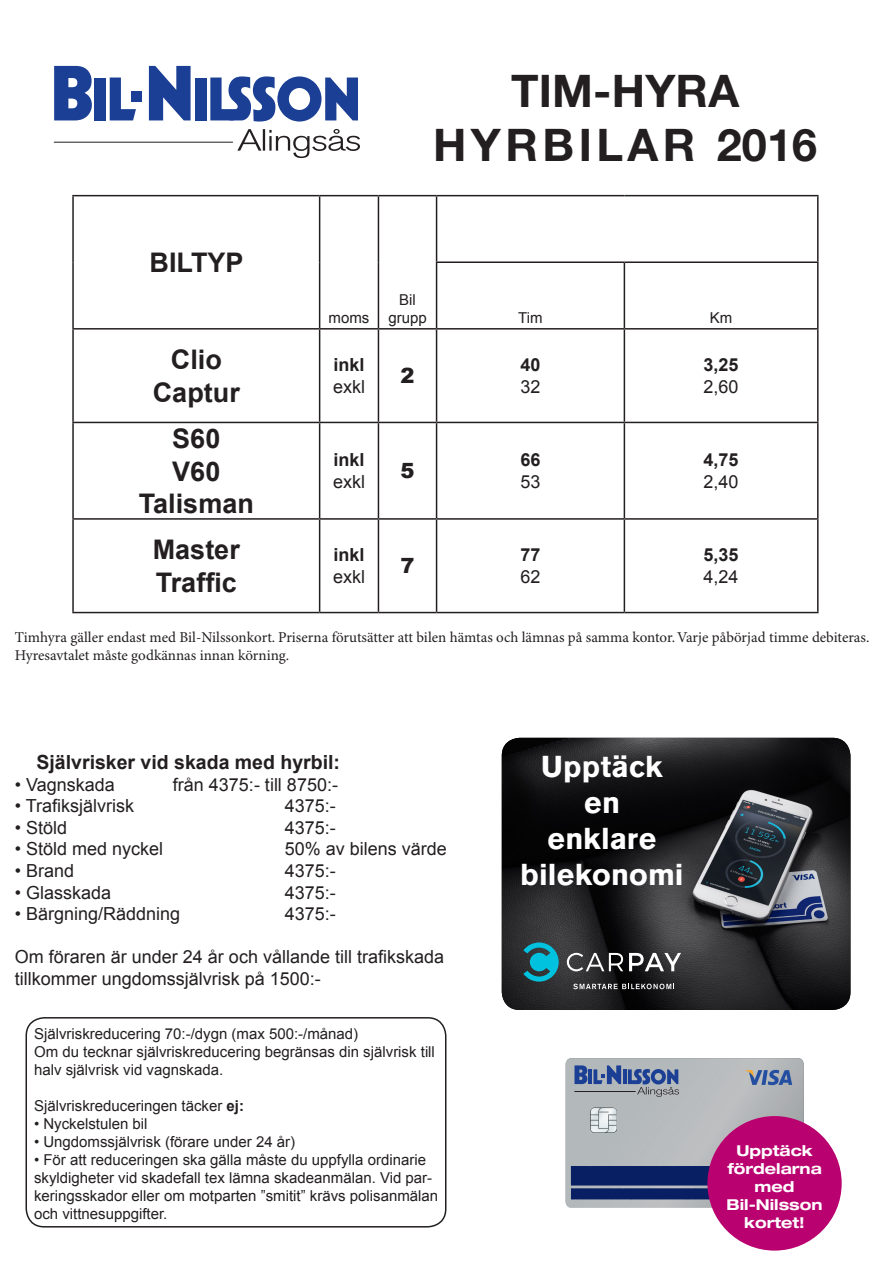
<style>
.page{position:relative;width:893px;height:1263px;background:#fff}
.page>*{position:absolute;margin:0;border:0;box-sizing:border-box;transform-origin:0 0}
.t1{font:700 45px "Helvetica Neue LT Std";letter-spacing:.1em;color:#231f20}
.t2{font:700 45px "Helvetica Neue LT Std";letter-spacing:.005em;color:#231f20}
.t3{font:700 30px/36px "Volvo Sans Pro";letter-spacing:.02em;color:#fff;text-align:center}
.t4{font:700 27px "Arial";color:#231f20}
.t5{font:900 21px "Arial";color:#231f20}
.t6{font:700 19.5px "Arial";color:#231f20}
.t7{font:18px/21.6px "Arial";color:#231f20}
.t8{font:700 18px "Arial";color:#231f20}
.t9{font:15px/18px "Arial";color:#231f20}
.t10{font:15px/18px "Minion Pro";color:#231f20}
.t11{font:700 expanded 15px/18px "Helvetica Neue LT Std";color:#fff;text-align:center}
.s1{font-weight:700}
</style>
<div class="page">
<svg style="left:54px;top:66px;width:38px;height:54px;background:#3d5ba4"></svg>
<div style="left:95px;top:78px;width:11px;height:42px;background:#1b3f94"></div>
<svg style="left:110px;top:78px;width:26px;height:42px"></svg>
<svg style="left:149px;top:66px;width:42px;height:54px"></svg>
<div style="left:195px;top:78px;width:11px;height:42px;background:#1b3f94"></div>
<div style="left:132px;top:91px;width:10px;height:11px;background:#1b3f94"></div>
<svg style="left:210px;top:76px;width:148px;height:46px"></svg>
<svg style="left:237px;top:129px;width:123px;height:29px"></svg>
<hr style="left:54px;top:142px;width:179px;height:1px;background:#231f20">
<hr style="left:72px;top:195px;width:248px;height:1px;background:#231f20">
<hr style="left:72px;top:196px;width:2px;height:66px;background:#231f20">
<hr style="left:320px;top:195px;width:58px;height:1px;background:#231f20">
<hr style="left:319px;top:196px;width:1px;height:66px;background:#231f20">
<hr style="left:378px;top:195px;width:59px;height:1px;background:#231f20">
<hr style="left:378px;top:196px;width:1px;height:66px;background:#231f20">
<hr style="left:437px;top:195px;width:187px;height:1px;background:#231f20">
<hr style="left:436px;top:196px;width:1px;height:65px;background:#231f20">
<hr style="left:624px;top:195px;width:195px;height:1px;background:#231f20">
<hr style="left:817px;top:196px;width:2px;height:65px;background:#231f20">
<hr style="left:72px;top:262px;width:2px;height:66px;background:#231f20">
<hr style="left:319px;top:262px;width:1px;height:66px;background:#231f20">
<hr style="left:378px;top:262px;width:1px;height:66px;background:#231f20">
<hr style="left:436px;top:261px;width:188px;height:2px;background:#231f20">
<hr style="left:436px;top:263px;width:1px;height:65px;background:#231f20">
<hr style="left:624px;top:261px;width:195px;height:2px;background:#231f20">
<hr style="left:624px;top:263px;width:1px;height:65px;background:#231f20">
<hr style="left:817px;top:263px;width:2px;height:65px;background:#231f20">
<hr style="left:72px;top:328px;width:248px;height:2px;background:#231f20">
<hr style="left:72px;top:330px;width:2px;height:92px;background:#231f20">
<hr style="left:320px;top:328px;width:58px;height:2px;background:#231f20">
<hr style="left:319px;top:330px;width:1px;height:92px;background:#231f20">
<hr style="left:378px;top:328px;width:59px;height:2px;background:#231f20">
<hr style="left:378px;top:330px;width:1px;height:92px;background:#231f20">
<hr style="left:437px;top:328px;width:187px;height:2px;background:#231f20">
<hr style="left:436px;top:330px;width:1px;height:92px;background:#231f20">
<hr style="left:624px;top:328px;width:195px;height:2px;background:#231f20">
<hr style="left:624px;top:330px;width:1px;height:92px;background:#231f20">
<hr style="left:817px;top:330px;width:2px;height:92px;background:#231f20">
<hr style="left:72px;top:422px;width:248px;height:1px;background:#231f20">
<hr style="left:72px;top:423px;width:2px;height:95px;background:#231f20">
<hr style="left:320px;top:422px;width:58px;height:1px;background:#231f20">
<hr style="left:319px;top:423px;width:1px;height:95px;background:#231f20">
<hr style="left:378px;top:422px;width:59px;height:1px;background:#231f20">
<hr style="left:378px;top:423px;width:1px;height:95px;background:#231f20">
<hr style="left:437px;top:422px;width:187px;height:1px;background:#231f20">
<hr style="left:436px;top:423px;width:1px;height:95px;background:#231f20">
<hr style="left:624px;top:422px;width:195px;height:1px;background:#231f20">
<hr style="left:624px;top:423px;width:1px;height:95px;background:#231f20">
<hr style="left:817px;top:423px;width:2px;height:95px;background:#231f20">
<hr style="left:72px;top:518px;width:248px;height:2px;background:#231f20">
<hr style="left:72px;top:520px;width:2px;height:92px;background:#231f20">
<hr style="left:320px;top:518px;width:58px;height:2px;background:#231f20">
<hr style="left:319px;top:520px;width:1px;height:92px;background:#231f20">
<hr style="left:378px;top:518px;width:59px;height:2px;background:#231f20">
<hr style="left:378px;top:520px;width:1px;height:92px;background:#231f20">
<hr style="left:437px;top:518px;width:187px;height:2px;background:#231f20">
<hr style="left:436px;top:520px;width:1px;height:92px;background:#231f20">
<hr style="left:624px;top:518px;width:195px;height:2px;background:#231f20">
<hr style="left:624px;top:520px;width:1px;height:92px;background:#231f20">
<hr style="left:817px;top:520px;width:2px;height:92px;background:#231f20">
<hr style="left:72px;top:612px;width:248px;height:1px;background:#231f20">
<hr style="left:320px;top:612px;width:58px;height:1px;background:#231f20">
<hr style="left:378px;top:612px;width:59px;height:1px;background:#231f20">
<hr style="left:437px;top:612px;width:187px;height:1px;background:#231f20">
<hr style="left:624px;top:612px;width:195px;height:1px;background:#231f20">
<div style="left:26px;top:1017px;width:420px;height:210px;border:2px solid #231f20;border-radius:18px"></div>
<img style="left:502px;top:738px;width:348px;height:272px">
<svg style="left:523px;top:942px;width:36px;height:40px"></svg>
<svg style="left:567px;top:953px;width:56px;height:18px"></svg>
<svg style="left:629px;top:953px;width:52px;height:18px"></svg>
<svg style="left:573px;top:984px;width:101px;height:5px"></svg>
<svg style="left:565px;top:1058px;width:239px;height:150px;background:#939bac"></svg>
<hr style="left:574px;top:1091px;width:62px;height:1px;background:#231f20">
<div style="left:708px;top:1117px;width:133px;height:132px;background:#ba0170;border-radius:50%"></div>
<p class="t4" style="left:150px;top:245px;width:96px">BILTYP</p>
<p class="t4" style="left:171px;top:342px;width:53px">Clio</p>
<p class="t4" style="left:153px;top:374px;width:88px">Captur</p>
<p class="t4" style="left:172px;top:421px;width:50px">S60</p>
<p class="t4" style="left:172px;top:453px;width:50px">V60</p>
<p class="t4" style="left:139px;top:485px;width:117px">Talisman</p>
<p class="t4" style="left:153px;top:532px;width:89px">Master</p>
<p class="t4" style="left:156px;top:564px;width:83px">Traffic</p>
<p class="t2" style="left:511px;top:63px;width:230px">TIM-HYRA</p>
<p class="t1" style="left:433px;top:117px;width:385px">HYRBILAR 2016</p>
<p class="t9" style="left:329px;top:309px;width:42px">moms</p>
<p class="t8" style="left:334px;top:353px;width:33px">inkl</p>
<p class="t7" style="left:333px;top:376px;width:34px">exkl</p>
<p class="t9" style="left:399px;top:291px;width:18px">Bil</p>
<p class="t9" style="left:388px;top:309px;width:40px">grupp</p>
<p class="t9" style="left:518px;top:309px;width:26px">Tim</p>
<p class="t9" style="left:710px;top:309px;width:24px">Km</p>
<p class="t5" style="left:400px;top:360px;width:16px">2</p>
<p class="t8" style="left:520px;top:353px;width:22px">40</p>
<p class="t7" style="left:520px;top:376px;width:22px">32</p>
<p class="t8" style="left:704px;top:353px;width:37px">3,25</p>
<p class="t7" style="left:704px;top:376px;width:37px">2,60</p>
<p class="t8" style="left:334px;top:448px;width:33px">inkl</p>
<p class="t7" style="left:333px;top:471px;width:34px">exkl</p>
<p class="t8" style="left:334px;top:543px;width:33px">inkl</p>
<p class="t7" style="left:333px;top:566px;width:34px">exkl</p>
<p class="t5" style="left:400px;top:455px;width:16px">5</p>
<p class="t5" style="left:400px;top:550px;width:16px">7</p>
<p class="t8" style="left:520px;top:448px;width:22px">66</p>
<p class="t7" style="left:520px;top:471px;width:22px">53</p>
<p class="t8" style="left:520px;top:543px;width:22px">77</p>
<p class="t7" style="left:520px;top:566px;width:22px">62</p>
<p class="t8" style="left:704px;top:448px;width:37px">4,75</p>
<p class="t7" style="left:704px;top:471px;width:37px">2,40</p>
<p class="t8" style="left:704px;top:543px;width:37px">5,35</p>
<p class="t7" style="left:704px;top:566px;width:37px">4,24</p>
<p class="t10" style="left:15px;top:629px;width:856px">Timhyra gäller endast med Bil-Nilssonkort. Priserna förutsätter att bilen hämtas och lämnas på samma kontor. Varje påbörjad timme debiteras.<br>Hyresavtalet måste godkännas innan körning.</p>
<p class="t6" style="left:37px;top:749px;width:305px">Självrisker vid skada med hyrbil:</p>
<p class="t7" style="left:15px;top:774px;width:102px">• Vagnskada</p>
<p class="t7" style="left:173px;top:774px;width:167px">från 4375:- till 8750:-</p>
<p class="t7" style="left:15px;top:795px;width:121px">• Trafiksjälvrisk</p>
<p class="t7" style="left:285px;top:795px;width:53px">4375:-</p>
<p class="t7" style="left:15px;top:817px;width:54px">• Stöld</p>
<p class="t7" style="left:285px;top:817px;width:53px">4375:-</p>
<p class="t7" style="left:15px;top:838px;width:150px">• Stöld med nyckel</p>
<p class="t7" style="left:285px;top:838px;width:164px">50% av bilens värde</p>
<p class="t7" style="left:15px;top:860px;width:61px">• Brand</p>
<p class="t7" style="left:285px;top:860px;width:53px">4375:-</p>
<p class="t7" style="left:15px;top:882px;width:98px">• Glasskada</p>
<p class="t7" style="left:285px;top:882px;width:53px">4375:-</p>
<p class="t7" style="left:15px;top:903px;width:167px">• Bärgning/Räddning</p>
<p class="t7" style="left:285px;top:903px;width:53px">4375:-</p>
<p class="t7" style="left:15px;top:946px;width:431px">Om föraren är under 24 år och vållande till trafikskada tillkommer ungdomssjälvrisk på 1500:-</p>
<p class="t9" style="left:34px;top:1024px;width:326px">Självriskreducering 70:-/dygn (max 500:-/månad)</p>
<p class="t9" style="left:34px;top:1042px;width:402px">Om du tecknar självriskreducering begränsas din självrisk till halv självrisk vid vagnskada.</p>
<p class="t9" style="left:34px;top:1096px;width:212px">Självriskreduceringen täcker <span class="s1">ej:</span></p>
<p class="t9" style="left:34px;top:1114px;width:115px">• Nyckelstulen bil</p>
<p class="t9" style="left:34px;top:1132px;width:263px">• Ungdomssjälvrisk (förare under 24 år)</p>
<p class="t9" style="left:34px;top:1150px;width:406px">• För att reduceringen ska gälla måste du uppfylla ordinarie skyldigheter vid skadefall tex lämna skadeanmälan. Vid par&shy;keringsskador eller om motparten ”smitit” krävs polisanmälan och vittnesuppgifter.</p>
<p class="t3" style="left:521px;top:748px;width:164px">Upptäck en<br>enklare bilekonomi</p>
<p class="t11" style="left:736px;top:1141px;width:78px">Upptäck</p>
<p class="t11" style="left:727px;top:1159px;width:96px">fördelarna med</p>
<p class="t11" style="left:726px;top:1195px;width:98px">Bil-Nilsson kortet!</p>
</div>
